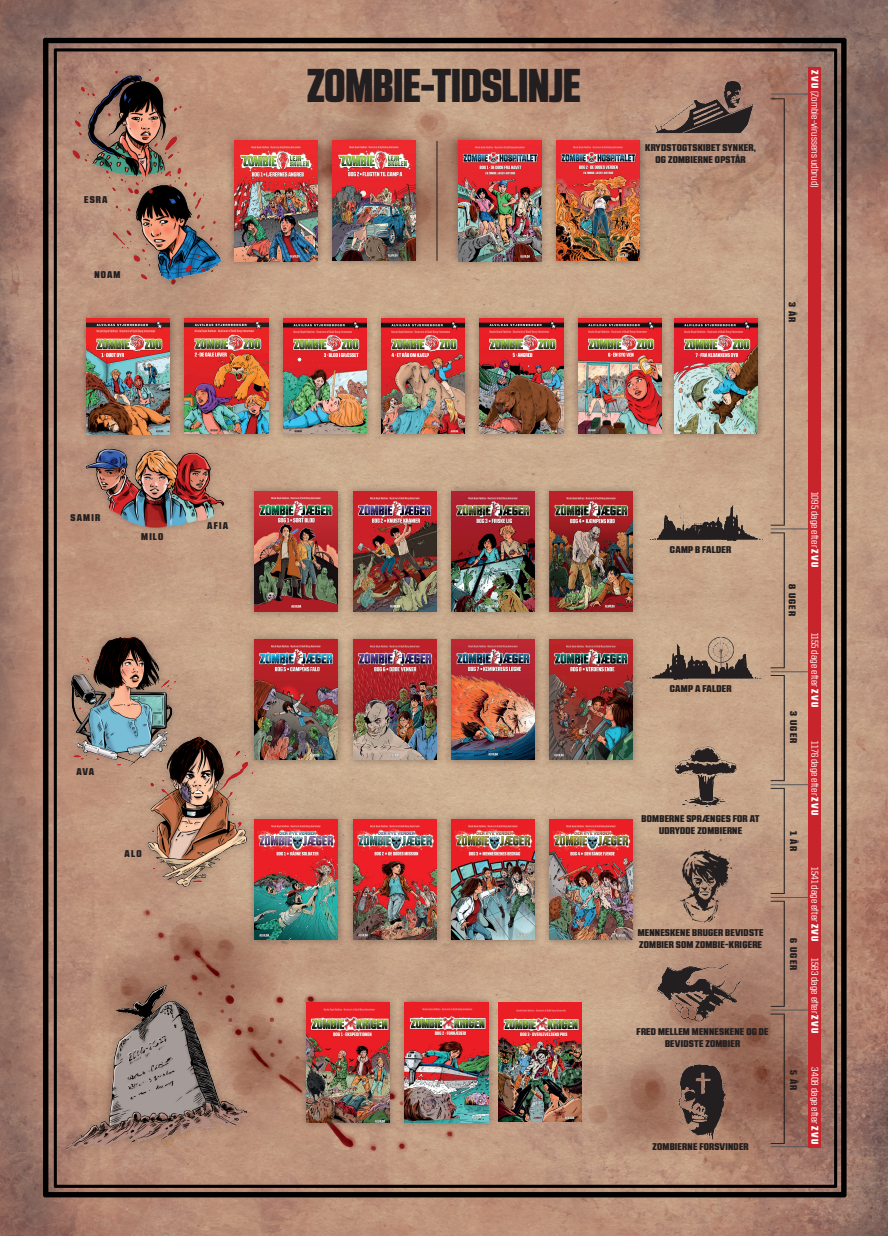
<style>
.page{position:relative;width:888px;height:1236px;background:#fff}
.page>*{position:absolute;margin:0;border:0;box-sizing:border-box;transform-origin:0 0}
.t1{font:900 47.4px "RB No 2.1 a";color:#231f20}
.t2{font:900 9.8px/11.9px "RB No 2.1 a";letter-spacing:.02em;color:#231f20;text-align:center;scale:1.2 1}
.t3{font:9.8px "RB No 2.1 a";letter-spacing:.01em;color:#fff;scale:1.2 1}
.s1{font-weight:900}
</style>
<div class="page">
<img style="left:0;top:0;width:887px;height:1236px">
<img style="left:662px;top:730px;width:81px;height:88px">
<img style="left:644px;top:951px;width:105px;height:75px">
<img style="left:639px;top:628px;width:134px;height:60px">
<img style="left:627px;top:71px;width:132px;height:73px">
<img style="left:664px;top:1050px;width:71px;height:102px">
<img style="left:662px;top:844px;width:76px;height:82px">
<img style="left:640px;top:493px;width:134px;height:62px">
<hr style="left:770px;top:94px;width:50px;height:1px;background:#57585a">
<hr style="left:770px;top:528px;width:50px;height:1px;background:#57585a">
<hr style="left:770px;top:671px;width:50px;height:1px;background:#57585a">
<hr style="left:770px;top:784px;width:50px;height:1px;background:#57585a">
<hr style="left:770px;top:897px;width:50px;height:1px;background:#57585a">
<hr style="left:770px;top:1010px;width:50px;height:1px;background:#57585a">
<hr style="left:770px;top:1146px;width:50px;height:1px;background:#57585a">
<svg style="left:770px;top:98px;width:14px;height:428px;background:#ba977f"></svg>
<svg style="left:770px;top:532px;width:14px;height:136px;background:#bf9d83"></svg>
<svg style="left:770px;top:675px;width:14px;height:106px"></svg>
<svg style="left:770px;top:788px;width:14px;height:106px"></svg>
<svg style="left:770px;top:901px;width:14px;height:106px"></svg>
<svg style="left:770px;top:1014px;width:14px;height:130px;background:#926655"></svg>
<img style="left:94px;top:104px;width:214px;height:238px">
<img style="left:11px;top:49px;width:209px;height:206px">
<img style="left:65px;top:439px;width:179px;height:106px">
<img style="left:91px;top:685px;width:202px;height:217px">
<img style="left:18px;top:574px;width:202px;height:205px">
<img style="left:27px;top:923px;width:273px;height:278px">
<div style="left:808px;top:67px;width:12px;height:1080px;background:#c8242b"></div>
<div style="left:79px;top:311px;width:98px;height:130px;background:#231f20;opacity:.4"></div>
<img style="left:87px;top:319px;width:83px;height:115px">
<div style="left:226px;top:133px;width:99px;height:136px;background:#231f20;opacity:.4"></div>
<img style="left:234px;top:141px;width:83px;height:120px">
<div style="left:451px;top:133px;width:98px;height:135px;background:#231f20;opacity:.4"></div>
<img style="left:458px;top:141px;width:83px;height:120px">
<div style="left:178px;top:311px;width:97px;height:130px;background:#231f20;opacity:.4"></div>
<img style="left:185px;top:318px;width:83px;height:116px">
<div style="left:276px;top:311px;width:97px;height:130px;background:#231f20;opacity:.4"></div>
<img style="left:283px;top:318px;width:83px;height:116px">
<div style="left:374px;top:311px;width:98px;height:130px;background:#231f20;opacity:.4"></div>
<img style="left:381px;top:318px;width:83px;height:116px">
<div style="left:472px;top:311px;width:98px;height:130px;background:#231f20;opacity:.4"></div>
<img style="left:479px;top:318px;width:84px;height:116px">
<div style="left:571px;top:311px;width:97px;height:130px;background:#231f20;opacity:.4"></div>
<img style="left:578px;top:318px;width:83px;height:116px">
<div style="left:667px;top:311px;width:97px;height:130px;background:#231f20;opacity:.4"></div>
<img style="left:674px;top:318px;width:83px;height:116px">
<div style="left:325px;top:133px;width:98px;height:135px;background:#231f20;opacity:.4"></div>
<img style="left:332px;top:141px;width:83px;height:120px">
<div style="left:549px;top:133px;width:98px;height:135px;background:#231f20;opacity:.4"></div>
<img style="left:556px;top:141px;width:83px;height:120px">
<div style="left:247px;top:812px;width:98px;height:135px;background:#231f20;opacity:.4"></div>
<img style="left:254px;top:820px;width:84px;height:120px">
<div style="left:443px;top:812px;width:99px;height:135px;background:#231f20;opacity:.4"></div>
<img style="left:451px;top:820px;width:83px;height:120px">
<div style="left:345px;top:812px;width:98px;height:135px;background:#231f20;opacity:.4"></div>
<img style="left:353px;top:820px;width:83px;height:120px">
<div style="left:299px;top:995px;width:98px;height:135px;background:#231f20;opacity:.4"></div>
<img style="left:306px;top:1002px;width:84px;height:120px">
<div style="left:397px;top:995px;width:98px;height:135px;background:#231f20;opacity:.4"></div>
<img style="left:405px;top:1002px;width:83px;height:120px">
<div style="left:542px;top:812px;width:98px;height:135px;background:#231f20;opacity:.4"></div>
<img style="left:549px;top:820px;width:83px;height:120px">
<div style="left:247px;top:484px;width:99px;height:135px;background:#231f20;opacity:.4"></div>
<img style="left:254px;top:492px;width:84px;height:120px">
<div style="left:247px;top:632px;width:99px;height:136px;background:#231f20;opacity:.4"></div>
<img style="left:254px;top:640px;width:84px;height:120px">
<div style="left:345px;top:484px;width:99px;height:136px;background:#231f20;opacity:.4"></div>
<img style="left:353px;top:492px;width:83px;height:120px">
<div style="left:345px;top:632px;width:99px;height:136px;background:#231f20;opacity:.4"></div>
<img style="left:353px;top:640px;width:83px;height:120px">
<div style="left:443px;top:484px;width:99px;height:135px;background:#231f20;opacity:.4"></div>
<img style="left:451px;top:492px;width:83px;height:119px">
<div style="left:443px;top:632px;width:99px;height:136px;background:#231f20;opacity:.4"></div>
<img style="left:451px;top:640px;width:83px;height:120px">
<div style="left:541px;top:484px;width:99px;height:135px;background:#231f20;opacity:.4"></div>
<img style="left:549px;top:492px;width:83px;height:119px">
<div style="left:541px;top:632px;width:99px;height:136px;background:#231f20;opacity:.4"></div>
<img style="left:549px;top:640px;width:83px;height:120px">
<img style="left:498px;top:1002px;width:83px;height:119px">
<hr style="left:436px;top:141px;width:1px;height:120px;background:#231f20">
<p class="t2" style="left:84px;top:193px;width:21px">ESRA</p>
<p class="t2" style="left:94px;top:269px;width:23px">NOAM</p>
<p class="t2" style="left:71px;top:512px;width:26px">SAMIR</p>
<p class="t2" style="left:141px;top:531px;width:20px">MILO</p>
<p class="t2" style="left:207px;top:519px;width:19px">AFIA</p>
<p class="t2" style="left:76px;top:765px;width:16px">AVA</p>
<p class="t2" style="left:124px;top:848px;width:16px">ALO</p>
<h1 class="t1" style="left:307px;top:57px;width:275px">ZOMBIE-TIDSLINJE</h1>
<p class="t2" style="left:645px;top:141px;width:94px">KRYDSTOGTSKIBET SYNKER,<br>OG ZOMBIERNE OPSTÅR</p>
<p class="t3" style="left:820px;top:70px;width:99px;rotate:90deg"><span class="s1">ZVU</span> (Zombie-virussens udbrud)</p>
<p class="t2" style="left:797px;top:302px;width:18px;rotate:90deg">3 ÅR</p>
<p class="t2" style="left:669px;top:544px;width:52px">CAMP B FALDER</p>
<p class="t2" style="left:669px;top:683px;width:53px">CAMP A FALDER</p>
<p class="t2" style="left:641px;top:813px;width:100px">BOMBERNE SPRÆNGES FOR AT<br>UDRYDDE ZOMBIERNE</p>
<p class="t2" style="left:637px;top:926px;width:106px;text-align:left">MENNESKENE BRUGER BEVIDSTE<br>ZOMBIER SOM ZOMBIE-KRIGERE</p>
<p class="t2" style="left:636px;top:1026px;width:112px">FRED MELLEM MENNESKENE OG DE<br>BEVIDSTE ZOMBIER</p>
<p class="t2" style="left:652px;top:1140px;width:82px">ZOMBIERNE FORSVINDER</p>
<p class="t2" style="left:797px;top:584px;width:28px;rotate:90deg">8 UGER</p>
<p class="t2" style="left:799px;top:711px;width:28px;rotate:90deg">3 UGER</p>
<p class="t2" style="left:799px;top:831px;width:18px;rotate:90deg">1 ÅR</p>
<p class="t2" style="left:799px;top:938px;width:28px;rotate:90deg">6 UGER</p>
<p class="t2" style="left:799px;top:1070px;width:18px;rotate:90deg">5 ÅR</p>
<p class="t3" style="left:820px;top:492px;width:64px;rotate:90deg">1095 dage efter <span class="s1">ZVU</span></p>
<p class="t3" style="left:820px;top:633px;width:63px;rotate:90deg">1155 dage efter <span class="s1">ZVU</span></p>
<p class="t3" style="left:820px;top:741px;width:63px;rotate:90deg">1176 dage efter <span class="s1">ZVU</span></p>
<p class="t3" style="left:820px;top:867px;width:64px;rotate:90deg">1541 dage efter <span class="s1">ZVU</span></p>
<p class="t3" style="left:820px;top:958px;width:64px;rotate:90deg">1583 dage efter <span class="s1">ZVU</span></p>
<p class="t3" style="left:820px;top:1067px;width:66px;rotate:90deg">3408 dage efter <span class="s1">ZVU</span></p>
</div>
